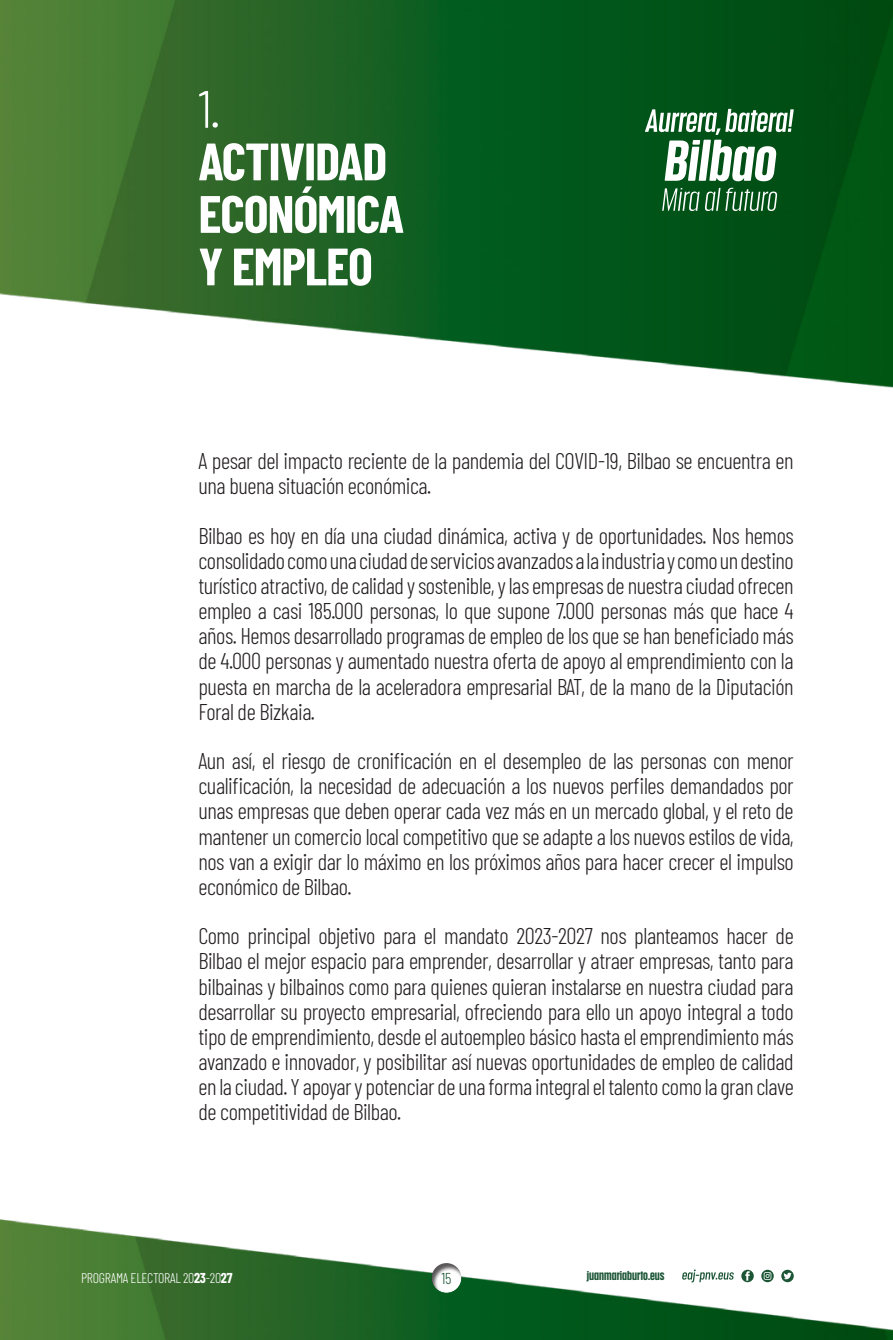
<style>
.page{position:relative;width:893px;height:1340px;background:#fff}
.page>*{position:absolute;margin:0;border:0;box-sizing:border-box;transform-origin:0 0}
.Estilo_de_titulo_2_1{font:700 52.5px/52.5px "Barlow Condensed";letter-spacing:-.02em;color:#fff}
.comun{font:300 22.75px/25px "Barlow Condensed";letter-spacing:-.02em;color:#231f20;text-align:justify}
.t1{font:300 15.75px "Barlow Condensed";color:#1c5636}
.t2{font:300 14px "Barlow Condensed";letter-spacing:-.02em;color:#fff}
.t3{font:700 12.25px "Anguita Sans";color:#1c5636}
.s1{font-weight:300}
.s2{font-weight:700}
</style>
<div class="page">
<img style="left:0;top:0;width:893px;height:1339px">
<div style="left:431px;top:1260px;width:33px;height:33px;background:#231f20;opacity:.75"></div>
<svg style="left:662px;top:188px;width:115px;height:23px;background:#437e53"></svg>
<svg style="left:645px;top:109px;width:149px;height:72px"></svg>
<svg style="left:741px;top:1269px;width:13px;height:13px"></svg>
<svg style="left:761px;top:1269px;width:13px;height:13px"></svg>
<svg style="left:781px;top:1269px;width:13px;height:13px"></svg>
<svg style="left:682px;top:1269px;width:52px;height:13px"></svg>
<p class="Estilo_de_titulo_2_1" style="left:198px;top:80px;width:207px"><span class="s1">1.<br></span>ACTIVIDAD<br>ECONÓMICA<br>Y EMPLEO</p>
<p class="comun" style="left:198px;top:447px;width:597px">A pesar del impacto reciente de la pandemia del COVID-19, Bilbao se encuentra en una buena situación económica.</p>
<p class="comun" style="left:198px;top:522px;width:597px">Bilbao es hoy en día una ciudad dinámica, activa y de oportunidades. Nos hemos consolidado como una ciudad de servicios avanzados a la industria y como un destino turístico atractivo, de calidad y sostenible, y las empresas de nuestra ciudad ofrecen empleo a casi 185.000 personas, lo que supone 7.000 personas más que hace 4 años. Hemos desarrollado programas de empleo de los que se han beneficiado más de 4.000 personas y aumentado nuestra oferta de apoyo al emprendimiento con la puesta en marcha de la aceleradora empresarial BAT, de la mano de la Diputación Foral de Bizkaia.</p>
<p class="comun" style="left:198px;top:747px;width:597px">Aun así, el riesgo de cronificación en el desempleo de las personas con menor cualificación, la necesidad de adecuación a los nuevos perfiles demandados por unas empresas que deben operar cada vez más en un mercado global, y el reto de mantener un comercio local competitivo que se adapte a los nuevos estilos de vida, nos van a exigir dar lo máximo en los próximos años para hacer crecer el impulso económico de Bilbao.</p>
<p class="comun" style="left:198px;top:922px;width:597px">Como principal objetivo para el mandato 2023-2027 nos planteamos hacer de Bilbao el mejor espacio para emprender, desarrollar y atraer empresas, tanto para bilbainas y bilbainos como para quienes quieran instalarse en nuestra ciudad para desarrollar su proyecto empresarial, ofreciendo para ello un apoyo integral a todo tipo de emprendimiento, desde el autoempleo básico hasta el emprendimiento más avanzado e innovador, y posibilitar así nuevas oportunidades de empleo de calidad en la ciudad. Y apoyar y potenciar de una forma integral el talento como la gran clave de competitividad de Bilbao.</p>
<p class="t2" style="left:81px;top:1267px;width:153px">PROGRAMA ELECTORAL 20<span class="s2">23</span>-20<span class="s2">27</span></p>
<p class="t1" style="left:441px;top:1267px;width:11px">15</p>
<p class="t3" style="left:587px;top:1268px;width:79px">juanmariaburto.eus</p>
</div>
